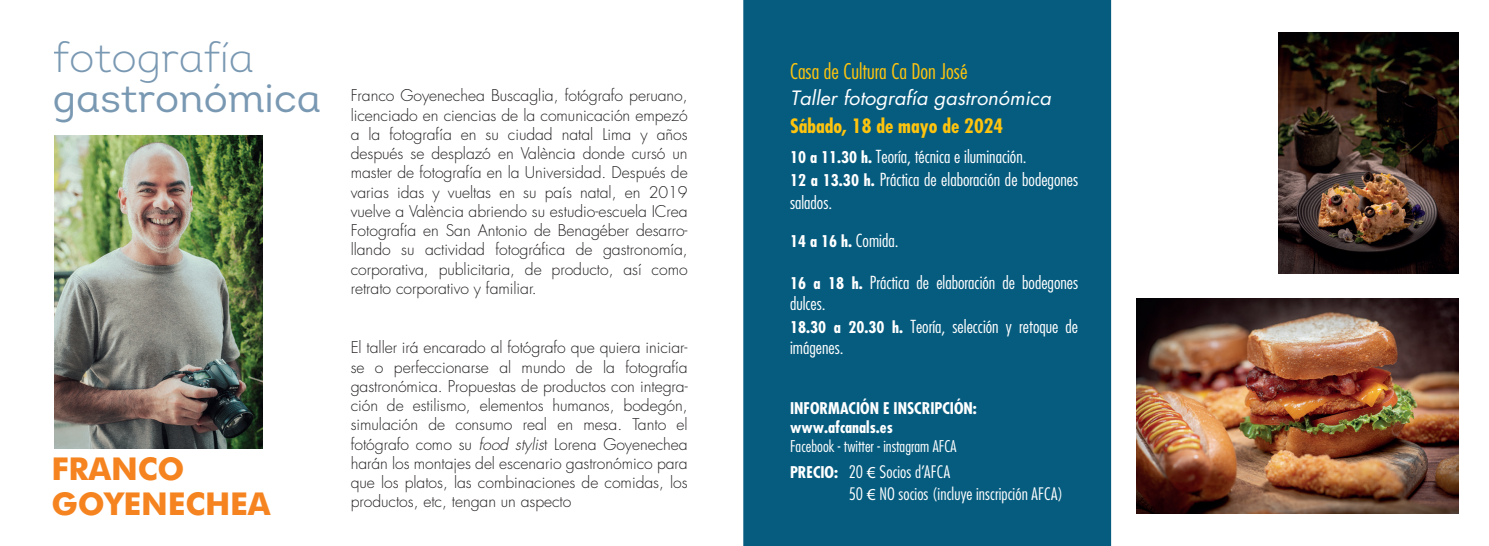
<style>
.page{position:relative;width:1489px;height:546px;background:#fff}
.page>*{position:absolute;margin:0;border:0;box-sizing:border-box;transform-origin:0 0}
.t1{font:42px "Intro Light Alt";color:#7998b2}
.t2{font:40.25px "Intro Book Alt";color:#7998b2}
.t3{font:700 31.5px/35px "Futura BT";letter-spacing:-.005em;color:#f58420}
.t4{font:300 condensed 21px "Futura";color:#fec40e;scale:1.04 1}
.t5{font:italic 19.25px "Futura";color:#fff;scale:1.04 1}
.t6{font:700 condensed 19.25px "Futura";color:#fec40e;scale:1.04 1}
.t7{font:300 condensed 17.5px/22.8px "Futura";color:#fff;scale:1.04 1}
.t8{font:300 condensed 16.8px/21.9px "Futura";letter-spacing:.005em;color:#fff;scale:1.04 1}
.t9{font:300 15.75px/19.2px "Futura";letter-spacing:-.005em;color:#231f20;text-align:justify}
.t10{font:700 condensed 15.75px/19.2px "Futura";color:#fff;scale:1.04 1}
.t11{font:300 condensed 15.75px "Futura";color:#fff;scale:1.04 1}
.s1{font-style:italic}
.s2{font-weight:700;font-size:15.75px}
.s3{font-weight:300;font-size:17.5px}
.s4{font-family:"Myriad Pro";font-weight:400;font-stretch:normal}
</style>
<div class="page">
<img style="left:54px;top:136px;width:209px;height:312px">
<div style="left:743px;top:0;width:368px;height:546px;background:#065c7f"></div>
<img style="left:1136px;top:298px;width:322px;height:215px">
<img style="left:1278px;top:32px;width:180px;height:241px">
<h1 class="t1" style="left:53px;top:31px;width:202px">fotografía</h1>
<h2 class="t2" style="left:53px;top:73px;width:269px">gastronómica</h2>
<h3 class="t3" style="left:51px;top:450px;width:221px">FRANCO<br>GOYENECHEA</h3>
<p class="t9" style="left:351px;top:86px;width:338px">Franco Goyenechea Buscaglia, fotógrafo peruano, licenciado en ciencias de la comunicación empezó a la fotografía en su ciudad natal Lima y años después se desplazó en València donde cursó un master de fotografía en la Universidad. Después de varias idas y vueltas en su país natal, en 2019 vuelve a València abriendo su estudio-escuela ICrea Fotografía en San Antonio de Benagéber desarro&shy;llando su actividad fotográfica de gastronomía, corporativa, publicitaria, de producto, así como retrato corporativo y familiar.</p>
<p class="t9" style="left:351px;top:338px;width:338px">El taller irá encarado al fotógrafo que quiera iniciar&shy;se o perfeccionarse al mundo de la fotografía gastronómica. Propuestas de productos con integra&shy;ción de estilismo, elementos humanos, bodegón, simulación de consumo real en mesa. Tanto el fotógrafo como su <span class="s1">food stylis</span>t Lorena Goyenechea harán los montajes del escenario gastronómico para que los platos, las combinaciones de comidas, los productos, etc, tengan un aspecto</p>
<h3 class="t4" style="left:790px;top:58px;width:172px">Casa de Cultura Ca Don José</h3>
<p class="t5" style="left:790px;top:85px;width:252px">Taller fotografía gastronómica</p>
<p class="t6" style="left:790px;top:114px;width:207px">Sábado, 18 de mayo de 2024</p>
<p class="t7" style="left:790px;top:145px;width:278px"><span class="s2">10 a 11.30 h.</span> Teoría, técnica e iluminación.<br><span class="s2">12 a 13.30 h.</span> Práctica de elaboración de bodegones salados.</p>
<p class="t10" style="left:790px;top:232px;width:106px">14 a 16 h. <span class="s3">Comida.</span></p>
<p class="t7" style="left:790px;top:272px;width:278px;line-height:21px"><span class="s2">16 a 18 h.</span> Práctica de elaboración de bodegones dulces.</p>
<p class="t7" style="left:790px;top:316px;width:278px;line-height:21px"><span class="s2">18.30 a 20.30 h.</span> Teoría, selección y retoque de imágenes.</p>
<p class="t10" style="left:790px;top:398px;width:181px">INFORMACIÓN E INSCRIPCIÓN: www.afcanals.es</p>
<p class="t11" style="left:790px;top:436px;width:161px">Facebook - twitter - instagram AFCA</p>
<p class="t8" style="left:848px;top:461px;width:207px;text-indent:-59px"><span class="s2">PRECIO:</span> 20 <span class="s4">€</span> Socios d’AFCA<br>50 <span class="s4">€</span> NO socios (incluye inscripción AFCA)</p>
</div>
